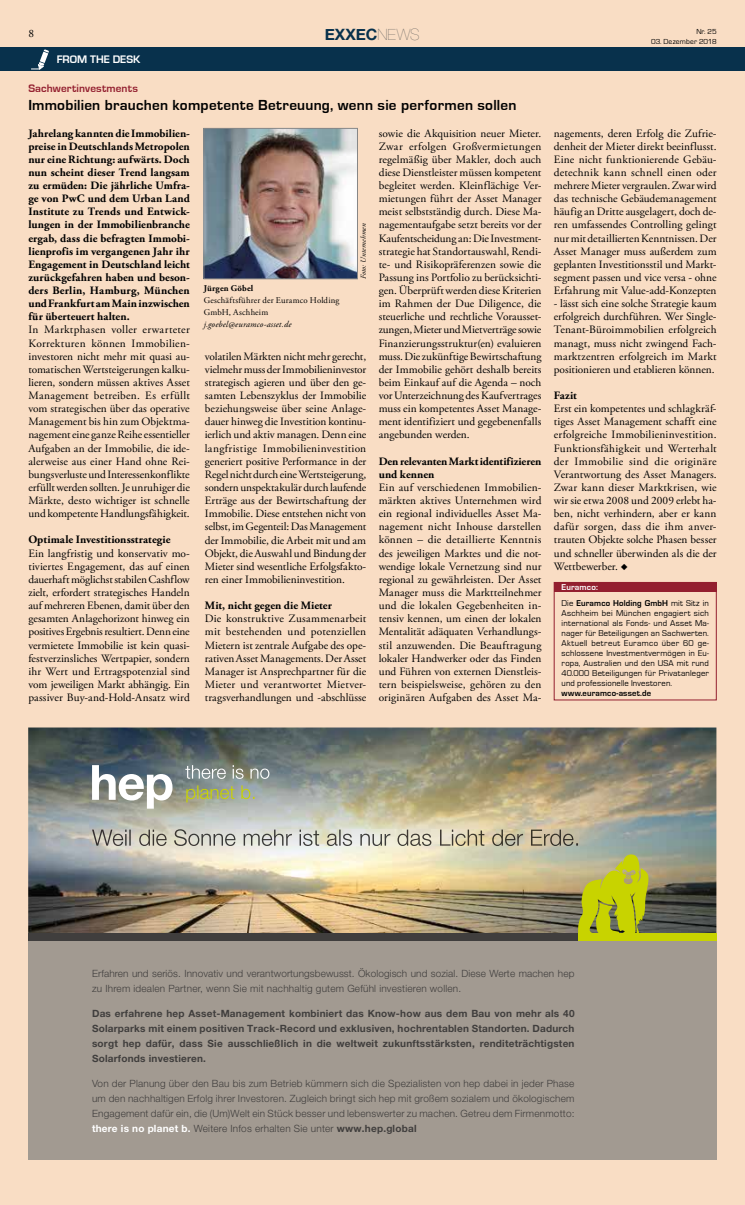
<style>
.page{position:relative;width:745px;height:1205px;background:#fff}
.page>*{position:absolute;margin:0;border:0;box-sizing:border-box;transform-origin:0 0}
.t1{font:700 15.62px "Helvetica Neue";color:#08314c}
.t2{font:700 15px "Eurostile";letter-spacing:.015em;color:#000}
.t3{font:11.25px/13.1px "Adobe Garamond Pro";letter-spacing:.005em;color:#000;text-align:justify}
.t4{font:700 11.25px/13.1px "Adobe Garamond Pro";letter-spacing:.005em;color:#000;text-align:justify}
.t5{font:700 11.25px "Eurostile";letter-spacing:.015em;color:#931f2f}
.t6{font:700 11.25px "Eurostile";color:#fff}
.t7{font:300 10px/15px "Helvetica Neue LT Pro";letter-spacing:.02em;color:#403e3d}
.t8{font:700 10px/15px "Helvetica Neue LT Pro";letter-spacing:.02em;color:#403e3d;text-align:justify}
.t9{font:8.75px/10px "Eurostile";letter-spacing:.02em;color:#000;text-align:justify}
.t10{font:8.75px/11.9px "Adobe Garamond Pro";letter-spacing:.025em;color:#000}
.t11{font:italic 8.75px "Adobe Garamond Pro";letter-spacing:.02em;color:#000}
.t12{font:700 8.75px "Eurostile";letter-spacing:.02em;color:#000}
.t13{font:700 8.75px "Adobe Garamond Pro";letter-spacing:.025em;color:#000}
.t14{font:700 8.75px "Eurostile";letter-spacing:.015em;color:#fff}
.t15{font:7.5px "Eurostile";letter-spacing:.015em;color:#000}
.t16{font:italic 7.5px "Adobe Garamond Pro";letter-spacing:.02em;color:#000}
.s1{font-weight:200;color:#575756}
.s2{font-weight:700}
.s3{font-weight:700;color:#fff}
</style>
<div class="page">
<div style="left:0;top:0;width:744px;height:1205px;background:#f9ddc4"></div>
<div style="left:0;top:48px;width:744px;height:23px;background:#08314c"></div>
<svg style="left:31px;top:49px;width:18px;height:21px"></svg>
<div style="left:553px;top:582px;width:163px;height:10px;background:#931f2f"></div>
<img style="left:205px;top:130px;width:150px;height:147px">
<div style="left:203px;top:128px;width:154px;height:151px;border:1px solid #878787"></div>
<img style="left:28px;top:727px;width:688px;height:206px">
<div style="left:28px;top:940px;width:688px;height:220px;background:#a29a91"></div>
<svg style="left:577px;top:854px;width:71px;height:79px;background:#b4b930"></svg>
<div style="left:28px;top:933px;width:549px;height:7px;background:#403e3d"></div>
<div style="left:577px;top:933px;width:139px;height:7px;background:#c8d300"></div>
<img style="left:92px;top:829px;width:485px;height:17px">
<svg style="left:92px;top:765px;width:80px;height:44px;background:#a8aead"></svg>
<svg style="left:186px;top:785px;width:68px;height:17px"></svg>
<svg style="left:185px;top:765px;width:84px;height:14px"></svg>
<p class="t3" style="left:28px;top:27px;width:7px">8</p>
<p class="t6" style="left:57px;top:53px;width:85px">FROM THE DESK</p>
<h1 class="t1" style="left:324px;top:25px;width:96px">EXXEC<span class="s1">NEWS</span></h1>
<p class="t15" style="left:696px;top:27px;width:22px">Nr. 25</p>
<p class="t15" style="left:650px;top:37px;width:67px">03. Dezember 2018</p>
<p class="t5" style="left:28px;top:82px;width:111px">Sachwertinvestments</p>
<h2 class="t2" style="left:28px;top:97px;width:489px">Immobilien brauchen kompetente Betreuung, wenn sie performen sollen</h2>
<p class="t4" style="left:28px;top:127px;width:163px">Jahrelang kannten die Immobilien&shy;preise in Deutschlands Metropolen nur eine Richtung: aufwärts. Doch nun scheint dieser Trend langsam zu ermüden: Die jährliche Umfra&shy;ge von PwC und dem Urban Land Institute zu Trends und Entwick&shy;lungen in der Immobilienbranche ergab, dass die befragten Immobi&shy;lienprofis im vergangenen Jahr ihr Engagement in Deutschland leicht zurückgefahren haben und beson&shy;ders Berlin, Hamburg, München und Frankfurt am Main inzwischen für überteuert halten.</p>
<p class="t3" style="left:28px;top:324px;width:163px">In Marktphasen voller erwarteter Korrekturen können Immobilien&shy;investoren nicht mehr mit quasi au&shy;tomatischen Wertsteigerungen kalku&shy;lieren, sondern müssen aktives Asset Management betreiben. Es erfüllt vom strategischen über das operative Management bis hin zum Objektma&shy;nagement eine ganze Reihe essentieller Aufgaben an der Immobilie, die ide&shy;alerweise aus einer Hand ohne Rei&shy;bungsverluste und Interessenkonflikte erfüllt werden sollten. Je unruhiger die Märkte, desto wichtiger ist schnelle und kompetente Handlungsfähigkeit.</p>
<p class="t4" style="left:28px;top:533px;width:143px">Optimale Investitionsstrategie</p>
<p class="t3" style="left:28px;top:547px;width:163px">Ein langfristig und konservativ mo&shy;tiviertes Engagement, das auf einen dauerhaft möglichst stabilen Cashflow zielt, erfordert strategisches Handeln auf mehreren Ebenen, damit über den gesamten Anlagehorizont hinweg ein positives Ergebnis resultiert. Denn eine vermietete Immobilie ist kein quasi&shy;festverzinsliches Wertpapier, sondern ihr Wert und Ertragspotenzial sind vom jeweiligen Markt abhängig. Ein passiver Buy-and-Hold-Ansatz wird</p>
<p class="t13" style="left:203px;top:283px;width:51px">Jürgen Göbel</p>
<p class="t10" style="left:203px;top:295px;width:137px">Geschäftsführer der Euramco Holding<br>GmbH, Aschheim</p>
<p class="t11" style="left:203px;top:319px;width:89px">j.goebel@euramco-asset.de</p>
<p class="t16" style="left:358px;top:279px;width:58px;rotate:-90deg">Foto: Unternehmen</p>
<p class="t3" style="left:205px;top:350px;width:163px">volatilen Märkten nicht mehr gerecht, vielmehr muss der Immobilieninvestor strategisch agieren und über den ge&shy;samten Lebenszyklus der Immobilie beziehungsweise über seine Anlage&shy;dauer hinweg die Investition kontinu&shy;ierlich und aktiv managen. Denn eine langfristige Immobilieninvestition generiert positive Performance in der Regel nicht durch eine Wertsteigerung, sondern unspektakulär durch laufende Erträge aus der Bewirtschaftung der Immobilie. Diese entstehen nicht von selbst, im Gegenteil: Das Management der Immobilie, die Arbeit mit und am Objekt, die Auswahl und Bindung der Mieter sind wesentliche Erfolgsfakto&shy;ren einer Immobilieninvestition.</p>
<p class="t4" style="left:205px;top:599px;width:129px">Mit, nicht gegen die Mieter</p>
<p class="t3" style="left:205px;top:612px;width:163px">Die konstruktive Zusammenarbeit mit bestehenden und potenziellen Mietern ist zentrale Aufgabe des ope&shy;rativen Asset Managements. Der Asset Manager ist Ansprechpartner für die Mieter und verantwortet Mietver&shy;tragsverhandlungen und -abschlüsse</p>
<p class="t3" style="left:378px;top:127px;width:164px">sowie die Akquisition neuer Mieter.<br>Zwar erfolgen Großvermietungen regelmäßig über Makler, doch auch diese Dienstleister müssen kompetent begleitet werden. Kleinflächige Ver&shy;mietungen führt der Asset Manager meist selbstständig durch. Diese Ma&shy;nagementaufgabe setzt bereits vor der Kaufentscheidung an: Die Investment&shy;strategie hat Standortauswahl, Rendi&shy;te- und Risikopräferenzen sowie die Passung ins Portfolio zu berücksichti&shy;gen. Überprüft werden diese Kriterien im Rahmen der Due Diligence, die steuerliche und rechtliche Vorausset&shy;zungen, Mieter und Mietverträge sowie Finanzierungsstruktur(en) evaluieren muss. Die zukünftige Bewirtschaftung der Immobilie gehört deshalb bereits beim Einkauf auf die Agenda – noch vor Unterzeichnung des Kaufvertrages muss ein kompetentes Asset Manage&shy;ment identifiziert und gegebenenfalls angebunden werden.</p>
<p class="t4" style="left:378px;top:455px;width:164px">Den relevanten Markt identifizieren und kennen</p>
<p class="t3" style="left:378px;top:481px;width:164px">Ein auf verschiedenen Immobilien&shy;märkten aktives Unternehmen wird ein regional individuelles Asset Ma&shy;nagement nicht Inhouse darstellen können – die detaillierte Kenntnis des jeweiligen Marktes und die not&shy;wendige lokale Vernetzung sind nur regional zu gewährleisten. Der Asset Manager muss die Marktteilnehmer und die lokalen Gegebenheiten in&shy;tensiv kennen, um einen der lokalen Mentalität adäquaten Verhandlungs&shy;stil anzuwenden. Die Beauftragung lokaler Handwerker oder das Finden und Führen von externen Dienstleis&shy;tern beispielsweise, gehören zu den originären Aufgaben des Asset Ma-</p>
<p class="t3" style="left:553px;top:127px;width:164px">nagements, deren Erfolg die Zufrie&shy;denheit der Mieter direkt beeinflusst.<br>Eine nicht funktionierende Gebäu&shy;detechnik kann schnell einen oder mehrere Mieter vergraulen. Zwar wird das technische Gebäudemanagement häufig an Dritte ausgelagert, doch de&shy;ren umfassendes Controlling gelingt nur mit detaillierten Kenntnissen. Der Asset Manager muss außerdem zum geplanten Investitionsstil und Markt&shy;segment passen und vice versa - ohne Erfahrung mit Value-add-Konzepten</p>
<p class="t3" style="left:553px;top:297px;width:164px">- lässt sich eine solche Strategie kaum erfolgreich durchführen. Wer Single-Tenant-Büroimmobilien erfolgreich managt, muss nicht zwingend Fach&shy;marktzentren erfolgreich im Markt positionieren und etablieren können.</p>
<p class="t4" style="left:553px;top:389px;width:25px">Fazit</p>
<p class="t3" style="left:553px;top:402px;width:164px">Erst ein kompetentes und schlagkräf&shy;tiges Asset Management schafft eine erfolgreiche Immobilieninvestition.<br>Funktionsfähigkeit und Werterhalt der Immobilie sind die originäre Verantwortung des Asset Managers.<br>Zwar kann dieser Marktkrisen, wie wir sie etwa 2008 und 2009 erlebt ha&shy;ben, nicht verhindern, aber er kann dafür sorgen, dass die ihm anver&shy;trauten Objekte solche Phasen besser und schneller überwinden als die der Wettbewerber. ◆</p>
<p class="t14" style="left:561px;top:582px;width:38px">Euramco:</p>
<p class="t9" style="left:561px;top:598px;width:149px">Die <span class="s2">Euramco Holding GmbH</span> mit Sitz in Aschheim bei München engagiert sich international als Fonds- und Asset Ma&shy;nager für Beteiligungen an Sachwerten.<br>Aktuell betreut Euramco über 60 ge&shy;schlossene Investmentvermögen in Eu&shy;ropa, Australien und den USA mit rund 40.000 Beteiligungen für Privatanleger und professionelle Investoren.</p>
<p class="t12" style="left:561px;top:689px;width:91px">www.euramco-asset.de</p>
<p class="t7" style="left:92px;top:965px;width:483px">Erfahren und seriös. Innovativ und verantwortungsbewusst. Ökologisch und sozial. Diese Werte machen hep zu Ihrem idealen Partner, wenn Sie mit nachhaltig gutem Gefühl investieren wollen.</p>
<p class="t8" style="left:92px;top:1005px;width:483px">Das erfahrene hep Asset-Management kombiniert das Know-how aus dem Bau von mehr als 40<br>Solarparks mit einem positiven Track-Record und exklusiven, hochrentablen Standorten. Dadurch sorgt hep dafür, dass Sie ausschließlich in die weltweit zukunftsstärksten, renditeträchtigsten Solarfonds investieren.</p>
<p class="t7" style="left:92px;top:1075px;width:483px;text-align:justify">Von der Planung über den Bau bis zum Betrieb kümmern sich die Spezialisten von hep dabei in jeder Phase um den nachhaltigen Erfolg ihrer Investoren. Zugleich bringt sich hep mit großem sozialem und ökologischem Engagement dafür ein, die (Um)Welt ein Stück besser und lebenswerter zu machen. Getreu dem Firmenmotto: <span class="s3">there is no planet b.</span> Weitere Infos erhalten Sie unter <span class="s2">www.hep.global</span></p>
</div>
